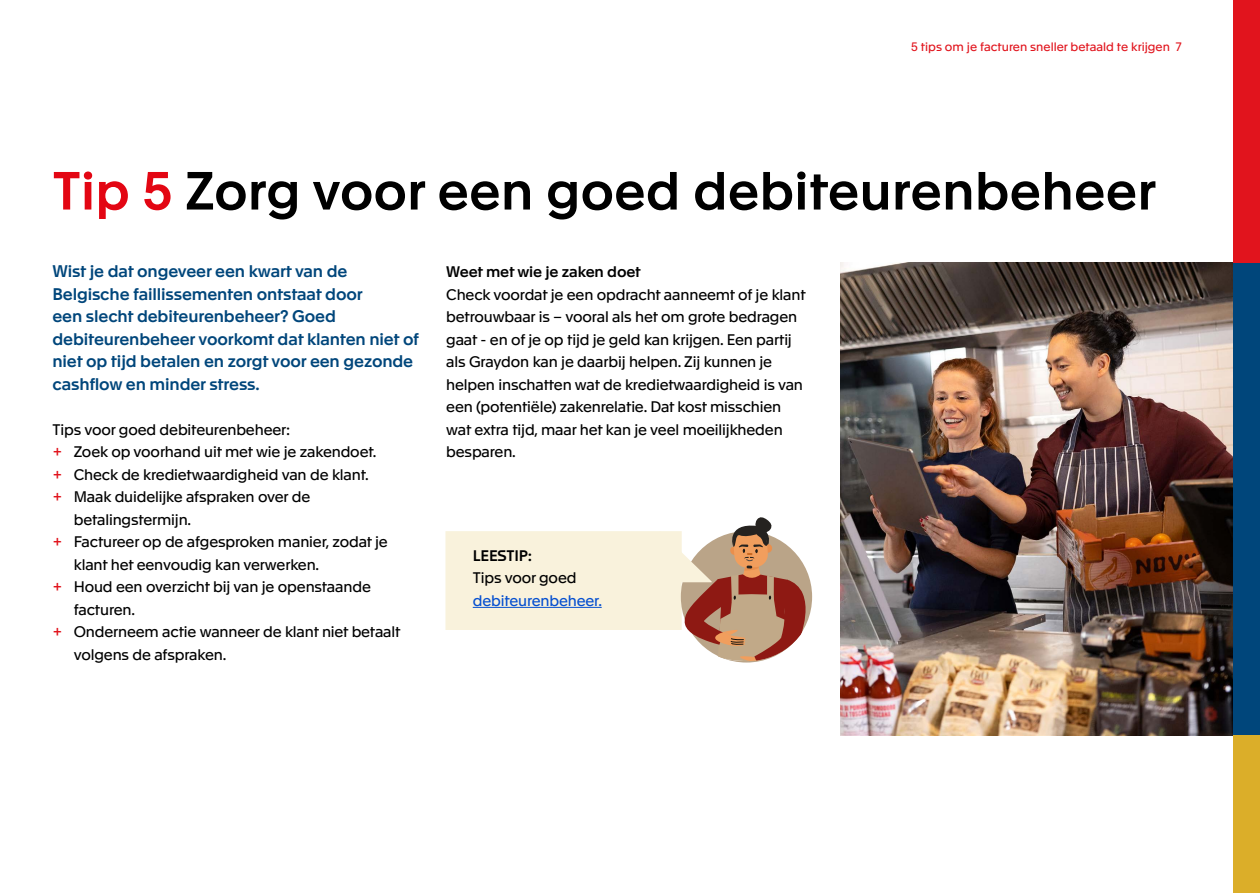
<style>
.page{position:relative;width:1260px;height:893px;background:#fff}
.page>*{position:absolute;margin:0;border:0;box-sizing:border-box;transform-origin:0 0}
.t1{font:500 52.5px "Apax";color:#000}
.t2{font:500 16.5px/22.5px "Apax";letter-spacing:-.01em;color:#00467b}
.t3{font:15px/22.5px "Apax";letter-spacing:-.01em;color:#000}
.t4{font:500 15px "Apax";letter-spacing:-.01em;color:#000}
.t5{font:15px "Apax";letter-spacing:-.01em;color:#0650d0}
.t6{font:12px "Apax";color:#e1141d}
.s1{color:#e30613}
.s2{font-size:16.5px;color:#e1141d}
</style>
<div class="page">
<div style="left:1233px;top:0;width:27px;height:262px;background:#e1141d"></div>
<div style="left:1233px;top:262px;width:27px;height:473px;background:#00467b"></div>
<div style="left:1233px;top:735px;width:27px;height:157px;background:#dbae29"></div>
<img style="left:840px;top:262px;width:393px;height:473px">
<svg style="left:445px;top:517px;width:363px;height:144px"></svg>
<p class="t6" style="left:911px;top:38px;width:272px">5 tips om je facturen sneller betaald te krijgen 7</p>
<h1 class="t1" style="left:52px;top:153px;width:1105px"><span class="s1">Tip 5</span> Zorg voor een goed debiteurenbeheer</h1>
<p class="t2" style="left:52px;top:259px;width:368px">Wist je dat ongeveer een kwart van de Belgische faillissementen ontstaat door<br>een slecht debiteurenbeheer? Goed debiteurenbeheer voorkomt dat klanten niet of niet op tijd betalen en zorgt voor een gezonde cashflow en minder stress.</p>
<p class="t3" style="left:52px;top:417px;width:239px">Tips voor goed debiteurenbeheer:</p>
<p class="t3" style="left:52px;top:439px;width:326px"><span class="s2">+</span> Zoek op voorhand uit met wie je zakendoet.</p>
<p class="t3" style="left:52px;top:462px;width:318px"><span class="s2">+</span> Check de kredietwaardigheid van de klant.</p>
<p class="t3" style="left:52px;top:484px;width:259px"><span class="s2">+</span> Maak duidelijke afspraken over de</p>
<p class="t3" style="left:74px;top:507px;width:119px">betalingstermijn.</p>
<p class="t3" style="left:52px;top:529px;width:337px"><span class="s2">+</span> Factureer op de afgesproken manier, zodat je</p>
<p class="t3" style="left:74px;top:552px;width:247px">klant het eenvoudig kan verwerken.</p>
<p class="t3" style="left:52px;top:574px;width:320px"><span class="s2">+</span> Houd een overzicht bij van je openstaande</p>
<p class="t3" style="left:74px;top:597px;width:63px">facturen.</p>
<p class="t3" style="left:52px;top:619px;width:350px"><span class="s2">+</span> Onderneem actie wanneer de klant niet betaalt</p>
<p class="t3" style="left:74px;top:642px;width:154px">volgens de afspraken.</p>
<p class="t4" style="left:446px;top:261px;width:196px">Weet met wie je zaken doet</p>
<p class="t3" style="left:446px;top:282px;width:361px">Check voordat je een opdracht aanneemt of je klant betrouwbaar is – vooral als het om grote bedragen gaat - en of je op tijd je geld kan krijgen. Een partij als Graydon kan je daarbij helpen. Zij kunnen je helpen inschatten wat de kredietwaardigheid is van een (potentiële) zakenrelatie. Dat kost misschien wat extra tijd, maar het kan je veel moeilijkheden besparen.</p>
<p class="t4" style="left:473px;top:544px;width:61px">LEESTIP:</p>
<p class="t3" style="left:473px;top:566px;width:105px">Tips voor goed</p>
<p class="t5" style="left:473px;top:590px;width:131px">debiteurenbeheer.</p>
</div>
